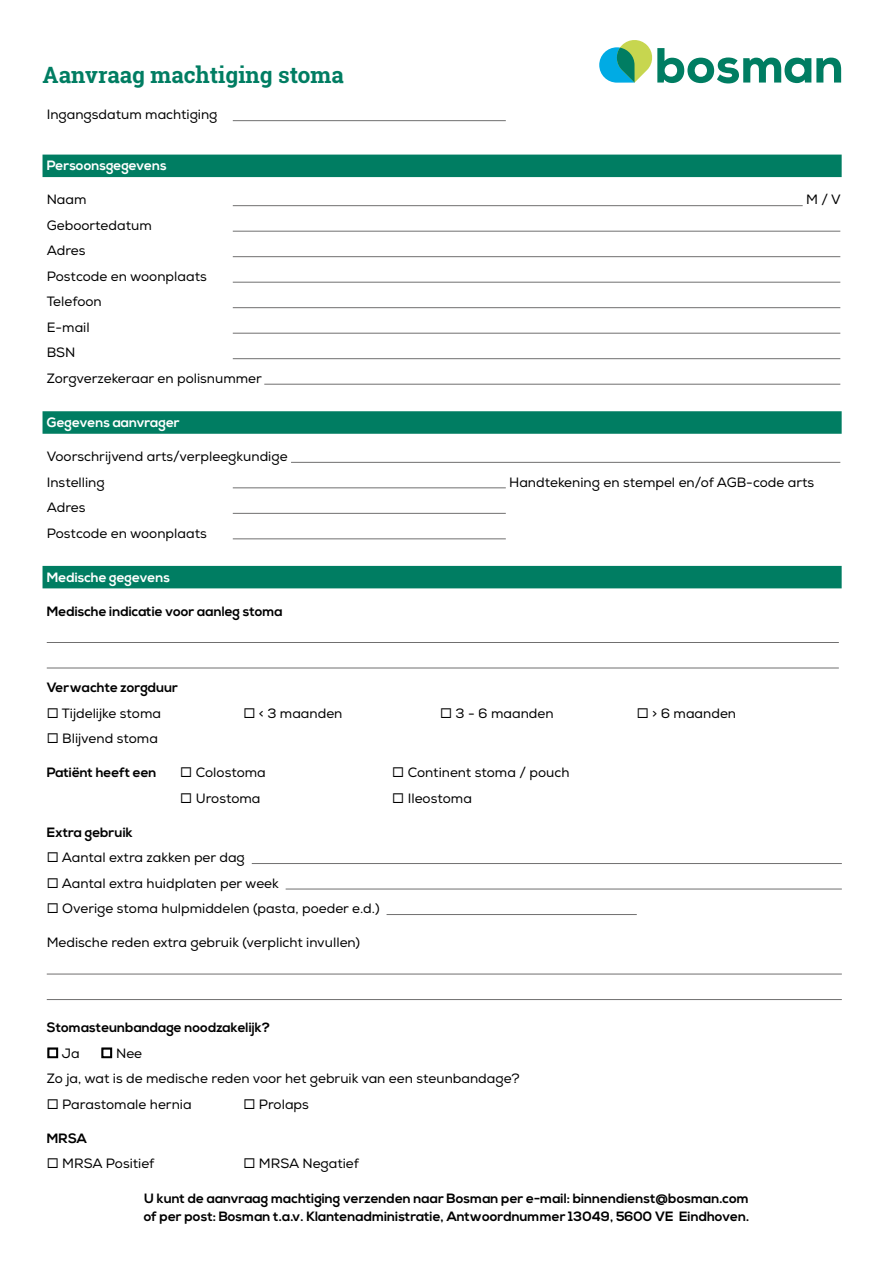
<style>
.page{position:relative;width:893px;height:1263px;background:#fff}
.page>*{position:absolute;margin:0;border:0;box-sizing:border-box;transform-origin:0 0}
.t1{font:700 22.5px "Roboto Slab";color:#007d62}
.t2{font:13.5px/25.5px "Nexa";color:#000}
.t3{font:700 13.5px/18px "Nexa";color:#000}
.t4{font:700 13.5px "Nexa";color:#fff}
</style>
<div class="page">
<hr style="left:233px;top:120px;width:273px;height:1px;background:#706f6f">
<div style="left:43px;top:155px;width:799px;height:22px;background:#007d62"></div>
<hr style="left:233px;top:205px;width:570px;height:1px;background:#706f6f">
<hr style="left:233px;top:231px;width:607px;height:1px;background:#706f6f">
<hr style="left:233px;top:256px;width:607px;height:1px;background:#706f6f">
<hr style="left:233px;top:282px;width:607px;height:1px;background:#706f6f">
<hr style="left:233px;top:307px;width:607px;height:1px;background:#706f6f">
<hr style="left:233px;top:333px;width:607px;height:1px;background:#706f6f">
<hr style="left:233px;top:358px;width:607px;height:1px;background:#706f6f">
<hr style="left:264px;top:384px;width:576px;height:1px;background:#706f6f">
<div style="left:43px;top:411px;width:799px;height:23px;background:#007d62"></div>
<hr style="left:291px;top:462px;width:549px;height:1px;background:#706f6f">
<hr style="left:233px;top:488px;width:273px;height:1px;background:#706f6f">
<hr style="left:233px;top:513px;width:273px;height:1px;background:#706f6f">
<hr style="left:233px;top:539px;width:273px;height:1px;background:#706f6f">
<div style="left:43px;top:566px;width:799px;height:22px;background:#007d62"></div>
<hr style="left:47px;top:642px;width:792px;height:1px;background:#706f6f">
<hr style="left:47px;top:668px;width:792px;height:1px;background:#706f6f">
<hr style="left:252px;top:863px;width:590px;height:1px;background:#706f6f">
<hr style="left:286px;top:889px;width:556px;height:1px;background:#706f6f">
<hr style="left:387px;top:914px;width:250px;height:1px;background:#706f6f">
<hr style="left:47px;top:974px;width:795px;height:1px;background:#706f6f">
<hr style="left:47px;top:999px;width:795px;height:1px;background:#706f6f">
<svg style="left:599px;top:40px;width:242px;height:43px"></svg>
<h1 class="t1" style="left:43px;top:60px;width:303px">Aanvraag machtiging stoma</h1>
<p class="t2" style="left:47px;top:102px;width:172px">Ingangsdatum machtiging</p>
<p class="t4" style="left:47px;top:158px;width:121px">Persoonsgegevens</p>
<p class="t2" style="left:47px;top:187px;width:41px">Naam</p>
<p class="t2" style="left:806px;top:187px;width:36px">M / V</p>
<p class="t2" style="left:47px;top:213px;width:217px">Geboortedatum<br>Adres<br>Postcode en woonplaats<br>Telefoon<br>E-mail<br>BSN<br>Zorgverzekeraar en polisnummer</p>
<p class="t4" style="left:47px;top:414px;width:134px">Gegevens aanvrager</p>
<p class="t2" style="left:47px;top:444px;width:242px">Voorschrijvend arts/verpleegkundige<br>Instelling</p>
<p class="t2" style="left:509px;top:469px;width:307px">Handtekening en stempel en/of AGB-code arts</p>
<p class="t2" style="left:47px;top:495px;width:162px">Adres<br>Postcode en woonplaats</p>
<p class="t4" style="left:47px;top:569px;width:125px">Medische gegevens</p>
<p class="t3" style="left:47px;top:602px;width:238px">Medische indicatie voor aanleg stoma</p>
<p class="t3" style="left:47px;top:679px;width:133px">Verwachte zorgduur</p>
<p class="t2" style="left:47px;top:700px;width:116px">◻ Tijdelijke stoma</p>
<p class="t2" style="left:243px;top:700px;width:101px">◻ &lt; 3 maanden</p>
<p class="t2" style="left:440px;top:700px;width:115px">◻ 3 - 6 maanden</p>
<p class="t2" style="left:637px;top:700px;width:101px">◻ &gt; 6 maanden</p>
<p class="t2" style="left:47px;top:726px;width:113px">◻ Blijvend stoma</p>
<p class="t3" style="left:47px;top:764px;width:111px">Patiënt heeft een</p>
<p class="t2" style="left:180px;top:760px;width:87px">◻ Colostoma</p>
<p class="t2" style="left:392px;top:760px;width:179px">◻ Continent stoma / pouch</p>
<p class="t2" style="left:180px;top:785px;width:82px">◻ Urostoma</p>
<p class="t2" style="left:392px;top:785px;width:81px">◻ Ileostoma</p>
<p class="t3" style="left:47px;top:823px;width:88px">Extra gebruik</p>
<p class="t2" style="left:47px;top:845px;width:200px">◻ Aantal extra zakken per dag</p>
<p class="t2" style="left:47px;top:870px;width:234px">◻ Aantal extra huidplaten per week</p>
<p class="t2" style="left:47px;top:896px;width:334px">◻ Overige stoma hulpmiddelen (pasta, poeder e.d.)</p>
<p class="t2" style="left:47px;top:930px;width:315px">Medische reden extra gebruik (verplicht invullen)</p>
<p class="t3" style="left:47px;top:1019px;width:225px">Stomasteunbandage noodzakelijk?</p>
<p class="t2" style="left:47px;top:1040px;width:34px">◻ Ja</p>
<p class="t2" style="left:47px;top:1040px;width:475px;text-indent:54px">◻ Nee<br>Zo ja, wat is de medische reden voor het gebruik van een steunbandage?</p>
<p class="t2" style="left:47px;top:1091px;width:146px">◻ Parastomale hernia</p>
<p class="t2" style="left:243px;top:1091px;width:67px">◻ Prolaps</p>
<p class="t3" style="left:47px;top:1129px;width:42px">MRSA</p>
<p class="t2" style="left:47px;top:1151px;width:109px">◻ MRSA Positief</p>
<p class="t2" style="left:243px;top:1151px;width:117px">◻ MRSA Negatief</p>
<p class="t3" style="left:144px;top:1190px;width:607px">U kunt de aanvraag machtiging verzenden naar Bosman per e-mail: binnendienst@bosman.com of per post: Bosman t.a.v. Klantenadministratie, Antwoordnummer 13049, 5600 VE Eindhoven.</p>
</div>
